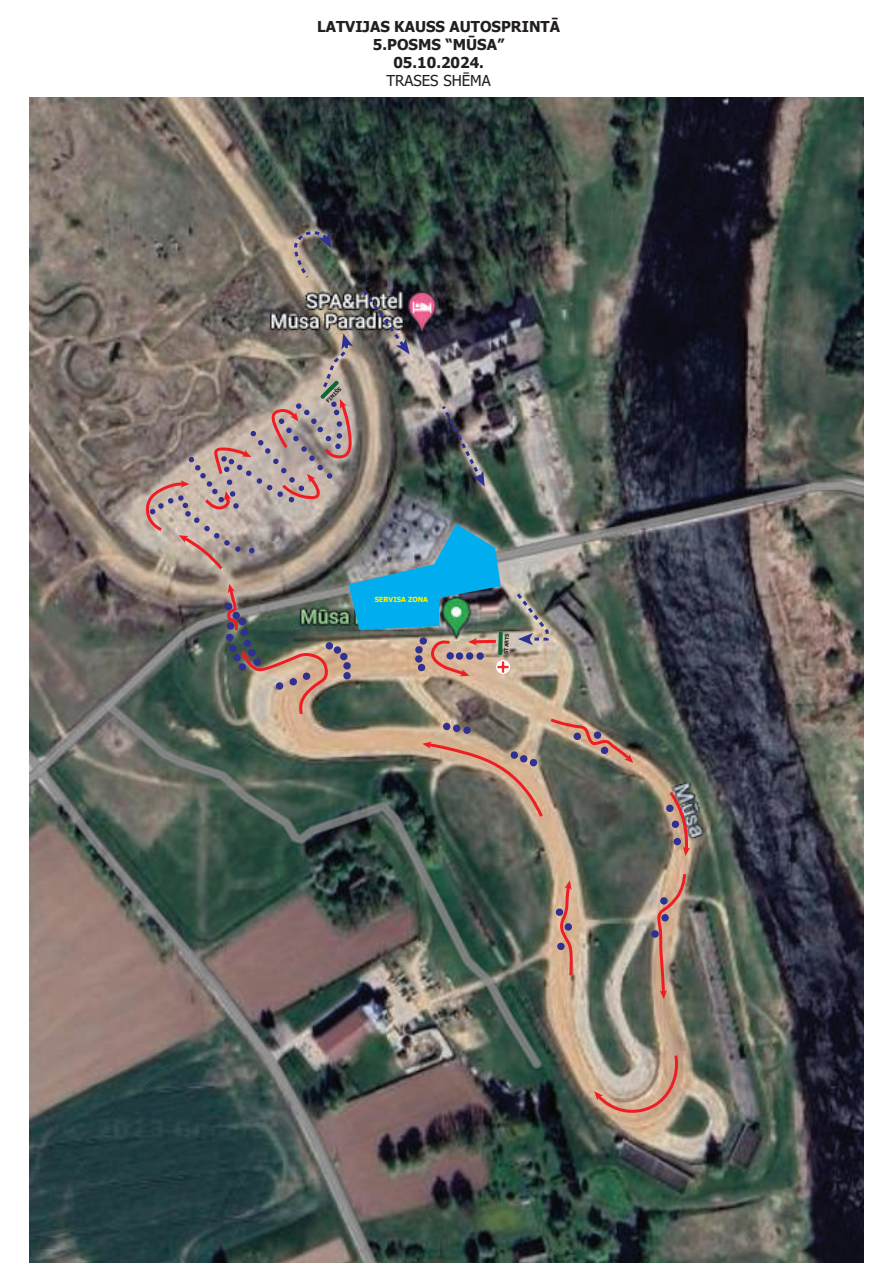
<style>
.page{position:relative;width:893px;height:1263px;background:#fff}
.page>*{position:absolute;margin:0;border:0;box-sizing:border-box;transform-origin:0 0}
.t1{font:700 15px/18px "Tahoma";color:#231f20;text-align:center}
.t2{font:15px "Tahoma";color:#231f20}
.t3{font:700 7.05px "Tahoma";color:#fff101}
.t4{font:700 5.25px "Tahoma";color:#231f20}
</style>
<div class="page">
<img style="left:30px;top:98px;width:833px;height:1165px">
<svg style="left:594px;top:1052px;width:87px;height:63px;background:#bd9c8a"></svg>
<svg style="left:555px;top:880px;width:18px;height:98px;background:#ce9180"></svg>
<div style="left:651px;top:930px;width:8px;height:8px;background:#2e3092;border-radius:50%"></div>
<img style="left:655px;top:788px;width:36px;height:211px">
<img style="left:143px;top:228px;width:490px;height:592px">
<p class="t1" style="left:317px;top:18px;width:244px">LATVIJAS KAUSS AUTOSPRINTĀ<br>5.POSMS “MŪSA”<br>05.10.2024.</p>
<p class="t2" style="left:386px;top:70px;width:106px">TRASES SHĒMA</p>
<p class="t4" style="left:325px;top:399px;width:21px;rotate:-45deg">FINIŠS</p>
<p class="t3" style="left:375px;top:594px;width:55px">SERVISA ZONA</p>
<p class="t4" style="left:502px;top:654px;width:22px;rotate:-87deg">STARTS</p>
</div>
